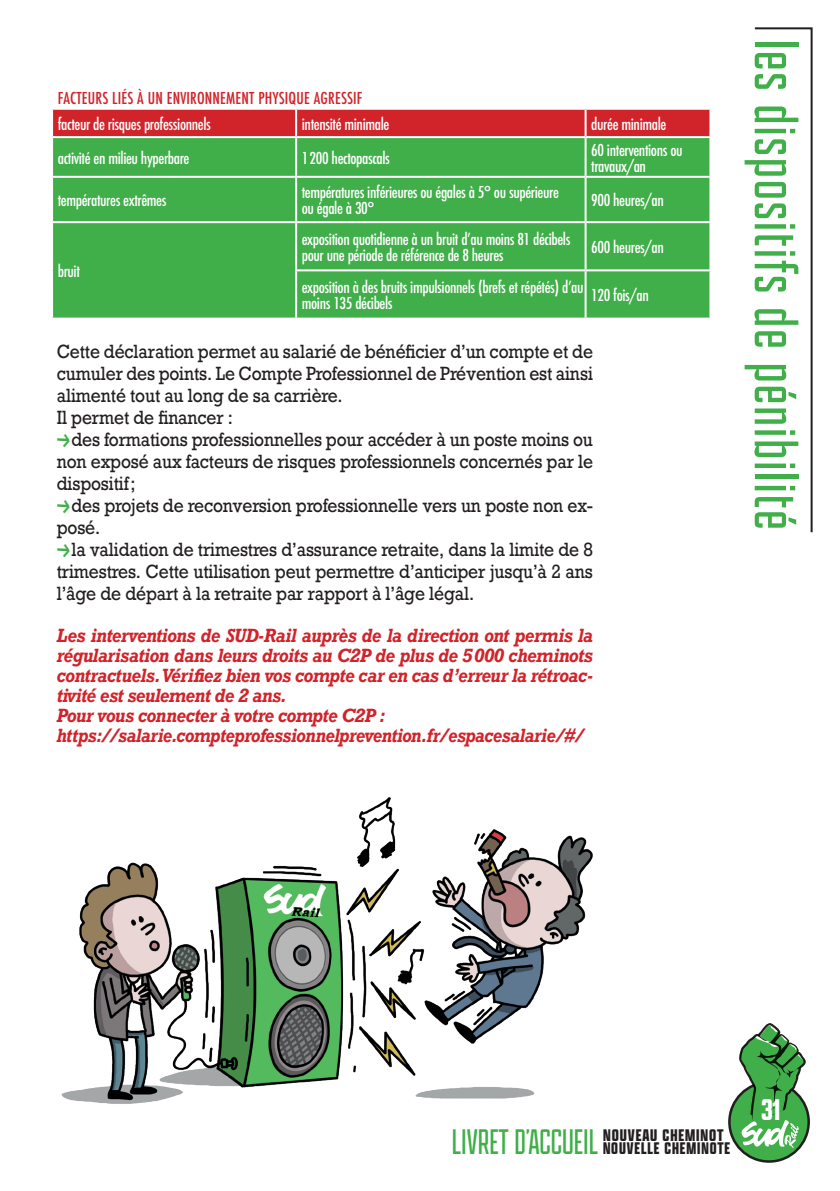
<style>
.page{position:relative;width:840px;height:1191px;background:#fff}
.page>*{position:absolute;margin:0;border:0;box-sizing:border-box;transform-origin:0 0}
.t1{font:200 66px "Apotek Comp";letter-spacing:.03em;color:#40ae49}
.t2{font:200 38px "Apotek Comp";color:#40ae49}
.t3{font:600 32px "Apotek Comp";color:#fff}
.t4{font:18px/22px "Rockwell";letter-spacing:-.01em;color:#231f20;scale:.9 1}
.t5{font:italic 700 18px/20px "Rockwell";letter-spacing:-.03em;color:#d1232a;scale:.9 1}
.t6{font:700 18px "Apotek Comp";letter-spacing:.05em;color:#231f20}
.t7{font:500 condensed 16px/16px "Futura";letter-spacing:-.025em;color:#fff}
.t8{font:500 condensed 16px "Futura";letter-spacing:.01em;color:#d1232a}
.s1{font-family:"Solidaire Boum";color:#40ae49}
</style>
<div class="page">
<svg style="left:729px;top:1082px;width:79px;height:79px"></svg>
<div style="left:727px;top:1081px;width:82px;height:81px;border:3px solid #231f20;border-radius:50%"></div>
<svg style="left:738px;top:1023px;width:68px;height:124px"></svg>
<svg style="left:754px;top:27px;width:59px;height:506px"></svg>
<div style="left:53px;top:110px;width:656px;height:26px;background:#d1232a"></div>
<div style="left:53px;top:138px;width:656px;height:179px;background:#40ae49"></div>
<hr style="left:295px;top:110px;width:2px;height:26px;background:#fff">
<hr style="left:584px;top:110px;width:2px;height:26px;background:#fff">
<hr style="left:295px;top:138px;width:2px;height:38px;background:#fff">
<hr style="left:584px;top:138px;width:2px;height:38px;background:#fff">
<hr style="left:51px;top:176px;width:245px;height:2px;background:#fff">
<hr style="left:296px;top:176px;width:289px;height:2px;background:#fff">
<hr style="left:295px;top:178px;width:2px;height:43px;background:#fff">
<hr style="left:585px;top:176px;width:126px;height:2px;background:#fff">
<hr style="left:584px;top:178px;width:2px;height:43px;background:#fff">
<hr style="left:51px;top:221px;width:245px;height:2px;background:#fff">
<hr style="left:296px;top:221px;width:289px;height:2px;background:#fff">
<hr style="left:295px;top:223px;width:2px;height:46px;background:#fff">
<hr style="left:585px;top:221px;width:126px;height:2px;background:#fff">
<hr style="left:584px;top:223px;width:2px;height:46px;background:#fff">
<hr style="left:295px;top:269px;width:290px;height:2px;background:#fff">
<hr style="left:295px;top:271px;width:2px;height:46px;background:#fff">
<hr style="left:585px;top:269px;width:126px;height:2px;background:#fff">
<hr style="left:584px;top:271px;width:2px;height:46px;background:#fff">
<img style="left:61px;top:797px;width:532px;height:307px">
<p class="t8" style="left:58px;top:88px;width:306px">FACTEURS LIÉS À UN ENVIRONNEMENT PHYSIQUE AGRESSIF</p>
<p class="t7" style="left:58px;top:116px;width:155px">facteur de risques professionnels</p>
<p class="t7" style="left:301px;top:116px;width:89px">intensité minimale</p>
<p class="t7" style="left:591px;top:116px;width:77px">durée minimale</p>
<p class="t7" style="left:58px;top:150px;width:133px">activité en milieu hyperbare</p>
<p class="t7" style="left:301px;top:150px;width:90px">1200 hectopascals</p>
<p class="t7" style="left:591px;top:142px;width:93px">60 interventions ou travaux/an</p>
<p class="t7" style="left:58px;top:192px;width:110px">températures extrêmes</p>
<p class="t7" style="left:301px;top:184px;width:258px">températures inférieures ou égales à 5° ou supérieure ou égale à 30°</p>
<p class="t7" style="left:591px;top:192px;width:74px">900 heures/an</p>
<p class="t7" style="left:58px;top:263px;width:24px">bruit</p>
<p class="t7" style="left:301px;top:231px;width:270px">exposition quotidienne à un bruit d’au moins 81 décibels pour une période de référence de 8 heures</p>
<p class="t7" style="left:591px;top:239px;width:74px">600 heures/an</p>
<p class="t7" style="left:301px;top:279px;width:283px">exposition à des bruits impulsionnels (brefs et répétés) d’au moins 135 décibels</p>
<p class="t7" style="left:591px;top:287px;width:59px">120 fois/an</p>
<p class="t4" style="left:57px;top:341px;width:597px">Cette déclaration permet au salarié de bénéficier d’un compte et de cumuler des points. Le Compte Professionnel de Prévention est ainsi alimenté tout au long de sa carrière.<br>Il permet de financer :</p>
<p class="t4" style="left:57px;top:429px;width:597px;text-align:justify"><span class="s1">→</span>des formations professionnelles pour accéder à un poste moins ou non exposé aux facteurs de risques professionnels concernés par le dispositif;</p>
<p class="t4" style="left:57px;top:495px;width:597px"><span class="s1">→</span>des projets de reconversion professionnelle vers un poste non ex&shy;posé.</p>
<p class="t4" style="left:57px;top:539px;width:597px;text-align:justify"><span class="s1">→</span>la validation de trimestres d’assurance retraite, dans la limite de 8 trimestres. Cette utilisation peut permettre d’anticiper jusqu’à 2 ans l’âge de départ à la retraite par rapport à l’âge légal.</p>
<p class="t5" style="left:57px;top:625px;width:597px">Les interventions de SUD-Rail auprès de la direction ont permis la régularisation dans leurs droits au C2P de plus de 5000 cheminots contractuels. Vérifiez bien vos compte car en cas d’erreur la rétroac&shy;tivité est seulement de 2 ans.<br>Pour vous connecter à votre compte C2P : https://salarie.compteprofessionnelprevention.fr/espacesalarie/#/</p>
<h1 class="t1" style="left:815px;top:40px;width:491px;rotate:90deg">les dispositifs de pénibilité</h1>
<h2 class="t2" style="left:451px;top:1119px;width:273px">LIVRET D’ACCUEIL <sup>NOUVEAU</sup> <sup>CHEMINOT</sup></h2>
<p class="t6" style="left:602px;top:1137px;width:129px">NOUVELLE CHEMINOTE</p>
<h3 class="t3" style="left:760px;top:1090px;width:21px">31</h3>
</div>
